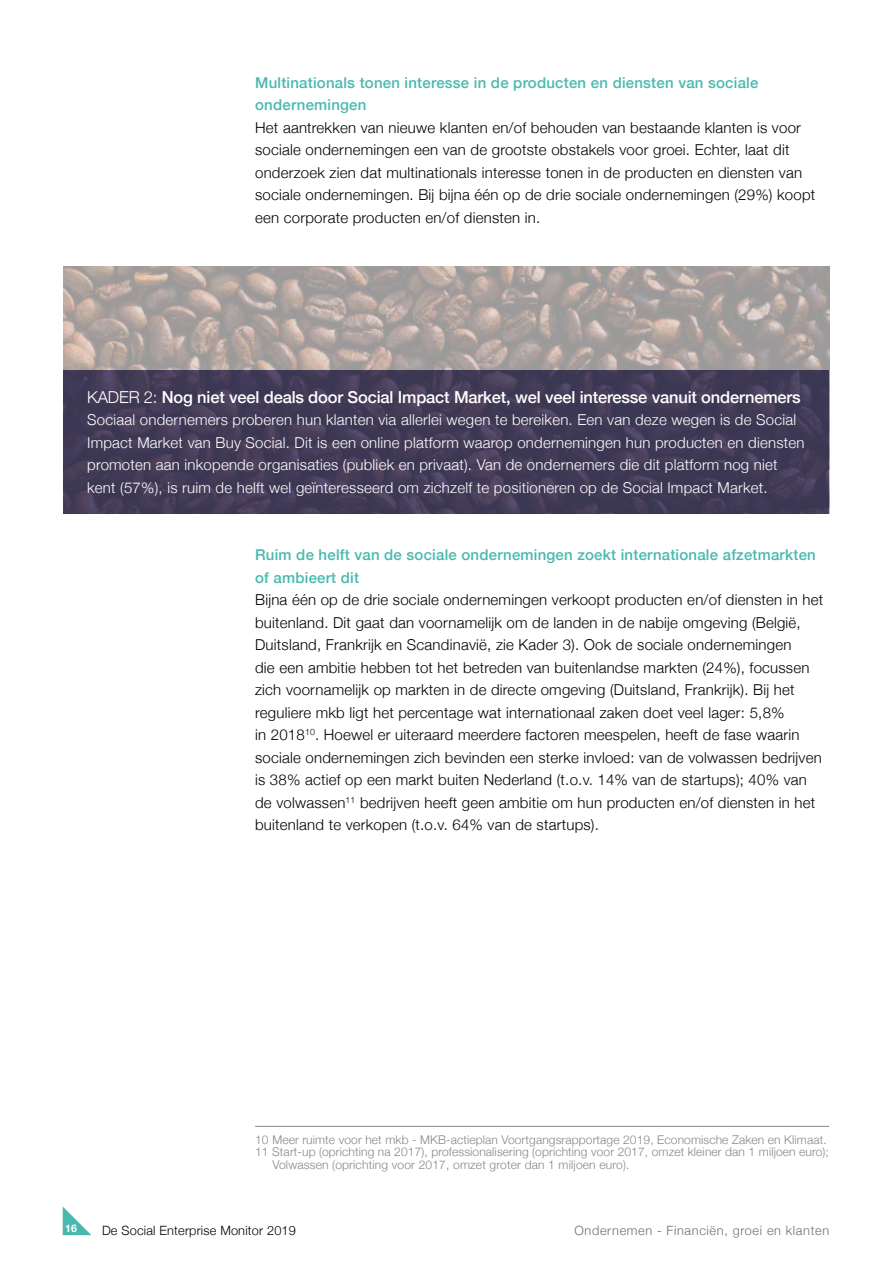
<style>
.page{position:relative;width:893px;height:1263px;background:#fff}
.page>*{position:absolute;margin:0;border:0;box-sizing:border-box;transform-origin:0 0}
.t1{font:500 16.5px "Helvetica Neue";letter-spacing:-.01em;color:#fff}
.t2{font:300 15px/22.5px "Helvetica Neue";letter-spacing:.015em;color:#000}
.t3{font:300 15px/22.5px "Helvetica Neue";letter-spacing:.015em;color:#fff}
.t4{font:500 15px/22.5px "Helvetica Neue";letter-spacing:.015em;color:#49b9af}
.t5{font:300 12.75px "Helvetica Neue";letter-spacing:.05em;color:#706f6f}
.t6{font:300 12.75px "Helvetica Neue";letter-spacing:.015em;color:#000}
.t7{font:300 12px "Helvetica Neue";letter-spacing:.01em;color:#878787}
.t8{font:700 10.5px "Helvetica Neue";color:#fff}
.s1{font-weight:300}
</style>
<div class="page">
<svg style="left:63px;top:1207px;width:28px;height:28px"></svg>
<img style="left:64px;top:266px;width:765px;height:104px">
<hr style="left:255px;top:1126px;width:574px;height:1px;background:#878787">
<svg style="left:64px;top:370px;width:765px;height:144px;fill:#403954"></svg>
<p class="t4" style="left:255px;top:70px;width:505px">Multinationals tonen interesse in de producten en diensten van sociale ondernemingen</p>
<p class="t2" style="left:255px;top:115px;width:562px">Het aantrekken van nieuwe klanten en/of behouden van bestaande klanten is voor sociale ondernemingen een van de grootste obstakels voor groei. Echter, laat dit onderzoek zien dat multinationals interesse tonen in de producten en diensten van sociale ondernemingen. Bij bijna één op de drie sociale ondernemingen (29%) koopt een corporate producten en/of diensten in.</p>
<p class="t1" style="left:87px;top:383px;width:715px"><span class="s1">KADER 2:</span> Nog niet veel deals door Social Impact Market, wel veel interesse vanuit ondernemers</p>
<p class="t3" style="left:87px;top:407px;width:719px">Sociaal ondernemers proberen hun klanten via allerlei wegen te bereiken. Een van deze wegen is de Social Impact Market van Buy Social. Dit is een online platform waarop ondernemingen hun producten en diensten promoten aan inkopende organisaties (publiek en privaat). Van de ondernemers die dit platform nog niet kent (57%), is ruim de helft wel geïnteresseerd om zichzelf te positioneren op de Social Impact Market.</p>
<p class="t4" style="left:255px;top:542px;width:562px">Ruim de helft van de sociale ondernemingen zoekt internationale afzetmarkten of ambieert dit</p>
<p class="t2" style="left:255px;top:587px;width:570px">Bijna één op de drie sociale ondernemingen verkoopt producten en/of diensten in het buitenland. Dit gaat dan voornamelijk om de landen in de nabije omgeving (België, Duitsland, Frankrijk en Scandinavië, zie Kader 3). Ook de sociale ondernemingen<br>die een ambitie hebben tot het betreden van buitenlandse markten (24%), focussen zich voornamelijk op markten in de directe omgeving (Duitsland, Frankrijk). Bij het reguliere mkb ligt het percentage wat internationaal zaken doet veel lager: 5,8%<br>in 2018<sup>10</sup>. Hoewel er uiteraard meerdere factoren meespelen, heeft de fase waarin sociale ondernemingen zich bevinden een sterke invloed: van de volwassen bedrijven is 38% actief op een markt buiten Nederland (t.o.v. 14% van de startups); 40% van de volwassen<sup>11</sup> bedrijven heeft geen ambitie om hun producten en/of diensten in het buitenland te verkopen (t.o.v. 64% van de startups).</p>
<p class="t7" style="left:255px;top:1129px;width:573px">10 Meer ruimte voor het mkb - MKB-actieplan Voortgangsrapportage 2019, Economische Zaken en Klimaat.</p>
<p class="t7" style="left:255px;top:1142px;width:575px">11 Start-up (oprichting na 2017), professionalisering (oprichting voor 2017, omzet kleiner dan 1 miljoen euro);</p>
<p class="t7" style="left:272px;top:1155px;width:358px">Volwassen (oprichting voor 2017, omzet groter dan 1 miljoen euro).</p>
<p class="t8" style="left:65px;top:1220px;width:13px">16</p>
<p class="t6" style="left:102px;top:1220px;width:195px">De Social Enterprise Monitor 2019</p>
<p class="t5" style="left:574px;top:1220px;width:256px">Ondernemen - Financiën, groei en klanten</p>
</div>
